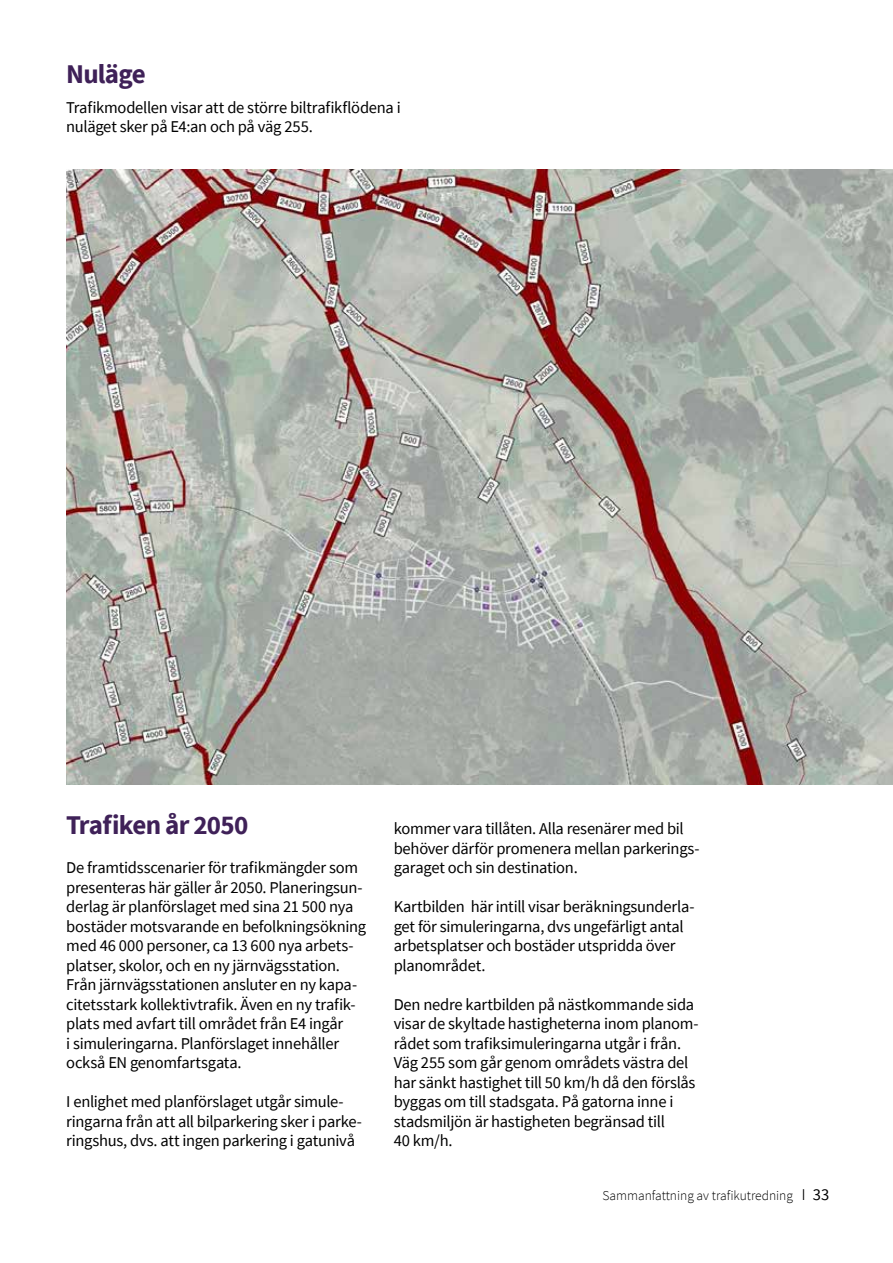
<style>
.page{position:relative;width:893px;height:1263px;background:#fff}
.page>*{position:absolute;margin:0;border:0;box-sizing:border-box;transform-origin:0 0}
.t1{font:700 27px "Source Sans Pro";letter-spacing:-.03em;color:#3f2158}
.t2{font:16.5px/19.5px "Source Sans Pro";letter-spacing:-.015em;color:#000}
.t3{font:300 13.5px "Source Sans Pro";color:#000}
.s1{font-size:21px}
.s2{font-weight:400;font-size:16.5px}
</style>
<div class="page">
<img style="left:66px;top:170px;width:827px;height:614px">
<h1 class="t1" style="left:66px;top:55px;width:81px">Nuläge</h1>
<p class="t2" style="left:66px;top:97px;width:336px">Trafikmodellen visar att de större biltrafikflödena i nuläget sker på E4:an och på väg 255.</p>
<h1 class="t1" style="left:66px;top:807px;width:184px">Trafiken år 2050</h1>
<p class="t2" style="left:66px;top:858px;width:301px">De framtidsscenarier för trafikmängder som presenteras här gäller år 2050. Planeringsun&shy;derlag är planförslaget med sina 21 500 nya bostäder motsvarande en befolkningsökning med 46 000 personer, ca 13 600 nya arbets&shy;platser, skolor, och en ny järnvägsstation.<br>Från järnvägsstationen ansluter en ny kapa&shy;citetsstark kollektivtrafik. Även en ny trafik&shy;plats med avfart till området från E4 ingår<br>i simuleringarna. Planförslaget innehåller också EN genomfartsgata.</p>
<p class="t2" style="left:66px;top:1092px;width:297px">I enlighet med planförslaget utgår simule&shy;ringarna från att all bilparkering sker i parke&shy;ringshus, dvs. att ingen parkering i gatunivå</p>
<p class="t2" style="left:394px;top:819px;width:307px">kommer vara tillåten. Alla resenärer med bil behöver därför promenera mellan parkerings&shy;garaget och sin destination.</p>
<p class="t2" style="left:394px;top:897px;width:302px">Kartbilden här intill visar beräkningsunderla&shy;get för simuleringarna, dvs ungefärligt antal arbetsplatser och bostäder utspridda över planområdet.</p>
<p class="t2" style="left:394px;top:994px;width:307px">Den nedre kartbilden på nästkommande sida visar de skyltade hastigheterna inom planom&shy;rådet som trafiksimuleringarna utgår i från.<br>Väg 255 som går genom områdets västra del har sänkt hastighet till 50 km/h då den förslås byggas om till stadsgata. På gatorna inne i stadsmiljön är hastigheten begränsad till<br>40 km/h.</p>
<p class="t3" style="left:603px;top:1187px;width:228px">Sammanfattning av trafikutredning <span class="s1">I</span> <span class="s2">33</span></p>
</div>
